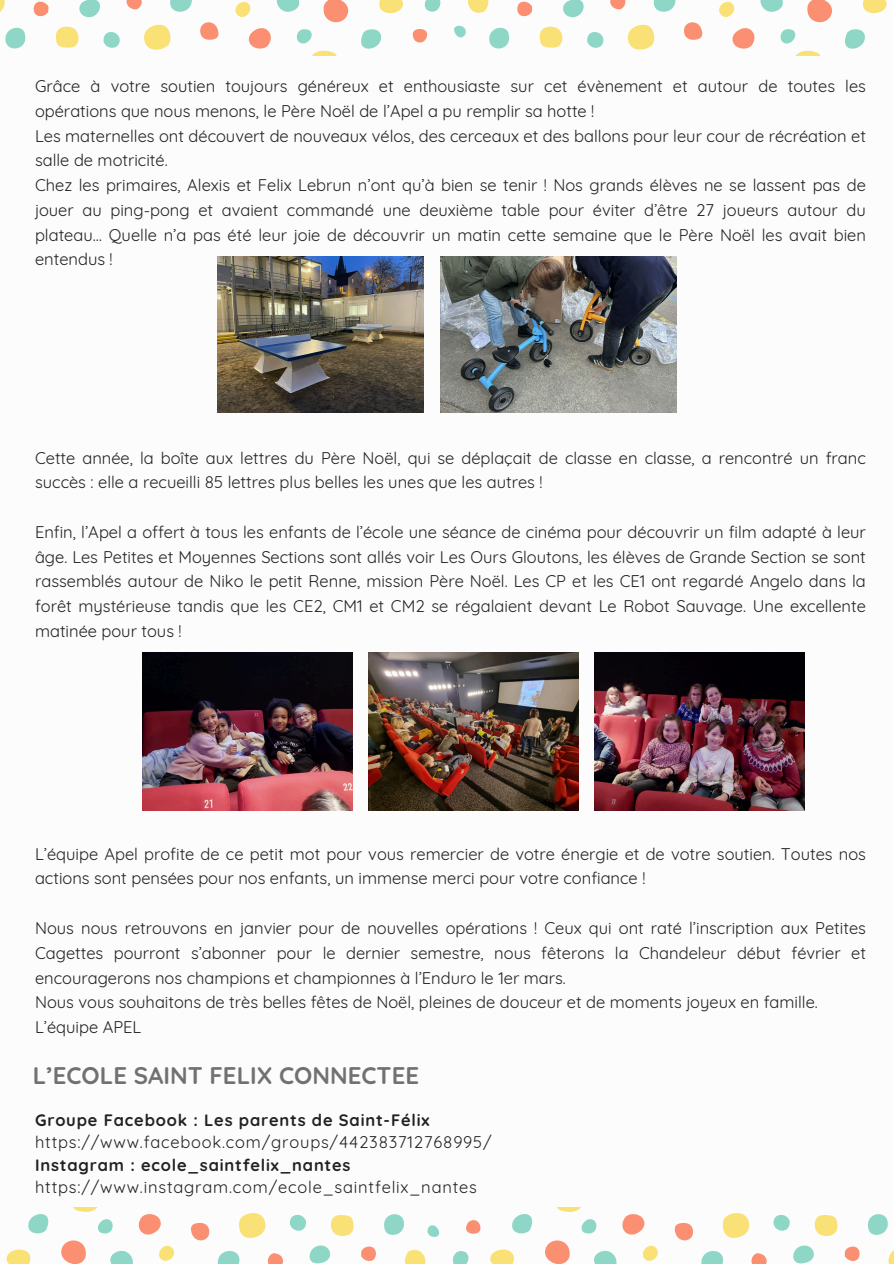
<style>
.page{position:relative;width:894px;height:1264px;background:#fff}
.page>*{position:absolute;margin:0;border:0;box-sizing:border-box;transform-origin:0 0}
.t1{font:700 24px "Quicksand";color:#717171}
.t2{font:16.5px/24.8px "Quicksand";color:#222}
.t3{font:16.5px "Quicksand";letter-spacing:.05em;color:#222}
.t4{font:700 16.5px "Quicksand";letter-spacing:.05em;color:#222}
</style>
<div class="page">
<svg style="left:424px;top:0;width:17px;height:12px"></svg>
<svg style="left:79px;top:0;width:21px;height:18px"></svg>
<svg style="left:170px;top:0;width:22px;height:12px"></svg>
<svg style="left:103px;top:32px;width:17px;height:16px"></svg>
<svg style="left:126px;top:0;width:16px;height:9px"></svg>
<svg style="left:412px;top:29px;width:16px;height:14px"></svg>
<svg style="left:200px;top:22px;width:19px;height:18px"></svg>
<svg style="left:56px;top:26px;width:23px;height:22px"></svg>
<svg style="left:235px;top:0;width:168px;height:55px"></svg>
<svg style="left:0;top:0;width:49px;height:49px"></svg>
<svg style="left:144px;top:24px;width:27px;height:26px"></svg>
<svg style="left:563px;top:0;width:21px;height:18px"></svg>
<svg style="left:653px;top:0;width:23px;height:12px"></svg>
<svg style="left:587px;top:32px;width:16px;height:16px"></svg>
<svg style="left:610px;top:0;width:15px;height:9px"></svg>
<svg style="left:684px;top:22px;width:19px;height:18px"></svg>
<svg style="left:539px;top:26px;width:23px;height:22px"></svg>
<svg style="left:719px;top:0;width:167px;height:55px"></svg>
<svg style="left:454px;top:0;width:78px;height:49px"></svg>
<svg style="left:627px;top:24px;width:28px;height:26px"></svg>
<svg style="left:452px;top:1251px;width:17px;height:12px"></svg>
<svg style="left:793px;top:1245px;width:21px;height:18px"></svg>
<svg style="left:701px;top:1250px;width:23px;height:13px"></svg>
<svg style="left:773px;top:1214px;width:17px;height:17px"></svg>
<svg style="left:751px;top:1253px;width:16px;height:10px"></svg>
<svg style="left:466px;top:1220px;width:15px;height:14px"></svg>
<svg style="left:674px;top:1222px;width:18px;height:18px"></svg>
<svg style="left:814px;top:1215px;width:23px;height:21px"></svg>
<svg style="left:490px;top:1207px;width:168px;height:56px"></svg>
<svg style="left:844px;top:1214px;width:49px;height:49px"></svg>
<svg style="left:722px;top:1213px;width:27px;height:25px"></svg>
<svg style="left:309px;top:1245px;width:22px;height:18px"></svg>
<svg style="left:217px;top:1250px;width:23px;height:13px"></svg>
<svg style="left:289px;top:1214px;width:18px;height:17px"></svg>
<svg style="left:267px;top:1253px;width:16px;height:10px"></svg>
<svg style="left:190px;top:1222px;width:19px;height:18px"></svg>
<svg style="left:330px;top:1215px;width:24px;height:21px"></svg>
<svg style="left:6px;top:1207px;width:169px;height:56px"></svg>
<svg style="left:361px;top:1214px;width:79px;height:49px"></svg>
<svg style="left:239px;top:1213px;width:26px;height:25px"></svg>
<img style="left:217px;top:257px;width:206px;height:155px">
<img style="left:440px;top:257px;width:236px;height:155px">
<img style="left:142px;top:652px;width:210px;height:158px">
<img style="left:368px;top:652px;width:210px;height:158px">
<img style="left:594px;top:652px;width:210px;height:158px">
<p class="t2" style="left:35px;top:73px;width:832px">Grâce à votre soutien toujours généreux et enthousiaste sur cet évènement et autour de toutes les opérations que nous menons, le Père Noël de l’Apel a pu remplir sa hotte !</p>
<p class="t2" style="left:35px;top:123px;width:832px">Les maternelles ont découvert de nouveaux vélos, des cerceaux et des ballons pour leur cour de récréation et salle de motricité.</p>
<p class="t2" style="left:35px;top:172px;width:832px;text-align:justify">Chez les primaires, Alexis et Felix Lebrun n’ont qu’à bien se tenir ! Nos grands élèves ne se lassent pas de jouer au ping-pong et avaient commandé une deuxième table pour éviter d’être 27 joueurs autour du plateau… Quelle n’a pas été leur joie de découvrir un matin cette semaine que le Père Noël les avait bien entendus !</p>
<p class="t2" style="left:35px;top:445px;width:832px">Cette année, la boîte aux lettres du Père Noël, qui se déplaçait de classe en classe, a rencontré un franc succès : elle a recueilli 85 lettres plus belles les unes que les autres !</p>
<p class="t2" style="left:35px;top:519px;width:832px;text-align:justify">Enfin, l’Apel a offert à tous les enfants de l’école une séance de cinéma pour découvrir un film adapté à leur âge. Les Petites et Moyennes Sections sont allés voir Les Ours Gloutons, les élèves de Grande Section se sont rassemblés autour de Niko le petit Renne, mission Père Noël. Les CP et les CE1 ont regardé Angelo dans la forêt mystérieuse tandis que les CE2, CM1 et CM2 se régalaient devant Le Robot Sauvage. Une excellente matinée pour tous !</p>
<p class="t2" style="left:35px;top:841px;width:832px">L’équipe Apel profite de ce petit mot pour vous remercier de votre énergie et de votre soutien. Toutes nos actions sont pensées pour nos enfants, un immense merci pour votre confiance !</p>
<p class="t2" style="left:35px;top:915px;width:832px;text-align:justify">Nous nous retrouvons en janvier pour de nouvelles opérations ! Ceux qui ont raté l’inscription aux Petites Cagettes pourront s’abonner pour le dernier semestre, nous fêterons la Chandeleur début février et encouragerons nos champions et championnes à l’Enduro le 1er mars.</p>
<p class="t2" style="left:35px;top:989px;width:784px">Nous vous souhaitons de très belles fêtes de Noël, pleines de douceur et de moments joyeux en famille.</p>
<p class="t2" style="left:35px;top:1014px;width:108px">L’équipe APEL</p>
<p class="t1" style="left:33px;top:1059px;width:388px">L’ECOLE SAINT FELIX CONNECTEE</p>
<p class="t4" style="left:35px;top:1109px;width:396px">Groupe Facebook : Les parents de Saint-Félix</p>
<p class="t3" style="left:35px;top:1131px;width:458px">https://www.facebook.com/groups/442383712768995/</p>
<p class="t4" style="left:35px;top:1154px;width:317px">Instagram : ecole_saintfelix_nantes</p>
<p class="t3" style="left:35px;top:1176px;width:443px">https://www.instagram.com/ecole_saintfelix_nantes</p>
</div>
